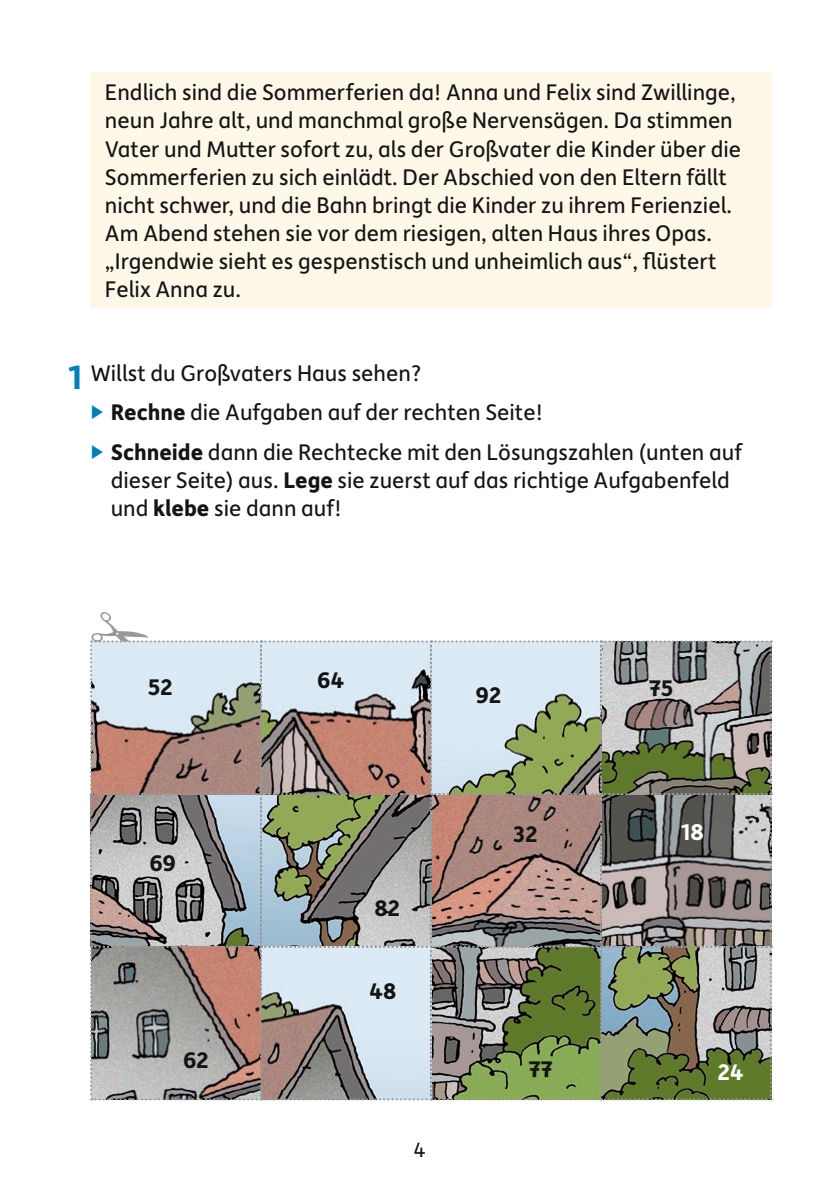
<style>
.page{position:relative;width:840px;height:1191px;background:#fff}
.page>*{position:absolute;margin:0;border:0;box-sizing:border-box;transform-origin:0 0}
.Aufgabennummer_blau{font:700 36px "Depot New";color:#007fbe}
.Standard_zentriert{font:700 24.2px "Depot New";color:#fff}
.Lesetext_2020{font:24px/28px "Depot New";color:#131413}
.Standard_zentriert-2{font:700 24px "Depot New";color:#131413}
.Standard_zentriert-3{font:700 24px "Depot New";color:#fff}
.t1{font:22px "Depot New";color:#131413}
.s1{font-weight:700}
</style>
<div class="page">
<div style="left:91px;top:73px;width:680px;height:235px;background:#fff7e7"></div>
<img style="left:90px;top:612px;width:681px;height:488px">
<p class="Lesetext_2020" style="left:105px;top:78px;width:637px">Endlich sind die Sommerferien da! Anna und Felix sind Zwillinge, neun Jahre alt, und manchmal große Nervensägen. Da stimmen Vater und Mutter sofort zu, als der Großvater die Kinder über die Sommerferien zu sich einlädt. Der Abschied von den Eltern fällt nicht schwer, und die Bahn bringt die Kinder zu ihrem Ferienziel.<br>Am Abend stehen sie vor dem riesigen, alten Haus ihres Opas. „Irgendwie sieht es gespenstisch und unheimlich aus“, flüstert Felix Anna zu.</p>
<p class="Aufgabennummer_blau" style="left:67px;top:353px;width:16px">1</p>
<p class="Lesetext_2020" style="left:91px;top:358px;width:332px">Willst du Großvaters Haus sehen?</p>
<p class="Lesetext_2020" style="left:111px;top:397px;width:433px"><span class="s1">Rechne</span> die Aufgaben auf der rechten Seite!</p>
<p class="Lesetext_2020" style="left:111px;top:437px;width:632px"><span class="s1">Schneide</span> dann die Rechtecke mit den Lösungszahlen (unten auf dieser Seite) aus. <span class="s1">Lege</span> sie zuerst auf das richtige Aufgabenfeld und <span class="s1">klebe</span> sie dann auf!</p>
<p class="Standard_zentriert-2" style="left:148px;top:671px;width:26px">52</p>
<p class="Standard_zentriert-2" style="left:149px;top:847px;width:28px">69</p>
<p class="Standard_zentriert-2" style="left:183px;top:1044px;width:27px">62</p>
<p class="Standard_zentriert-2" style="left:317px;top:664px;width:29px">64</p>
<p class="Standard_zentriert-2" style="left:374px;top:892px;width:27px">82</p>
<p class="Standard_zentriert-2" style="left:369px;top:975px;width:28px">48</p>
<p class="t1" style="left:413px;top:1135px;width:14px">4</p>
<p class="Standard_zentriert-2" style="left:475px;top:679px;width:27px">92</p>
<p class="Standard_zentriert-2" style="left:648px;top:672px;width:26px">75</p>
<p class="Standard_zentriert-2" style="left:513px;top:818px;width:26px">32</p>
<p class="Standard_zentriert" style="left:680px;top:816px;width:25px">18</p>
<p class="Standard_zentriert-2" style="left:528px;top:1053px;width:25px">77</p>
<p class="Standard_zentriert-3" style="left:717px;top:1056px;width:27px">24</p>
</div>
